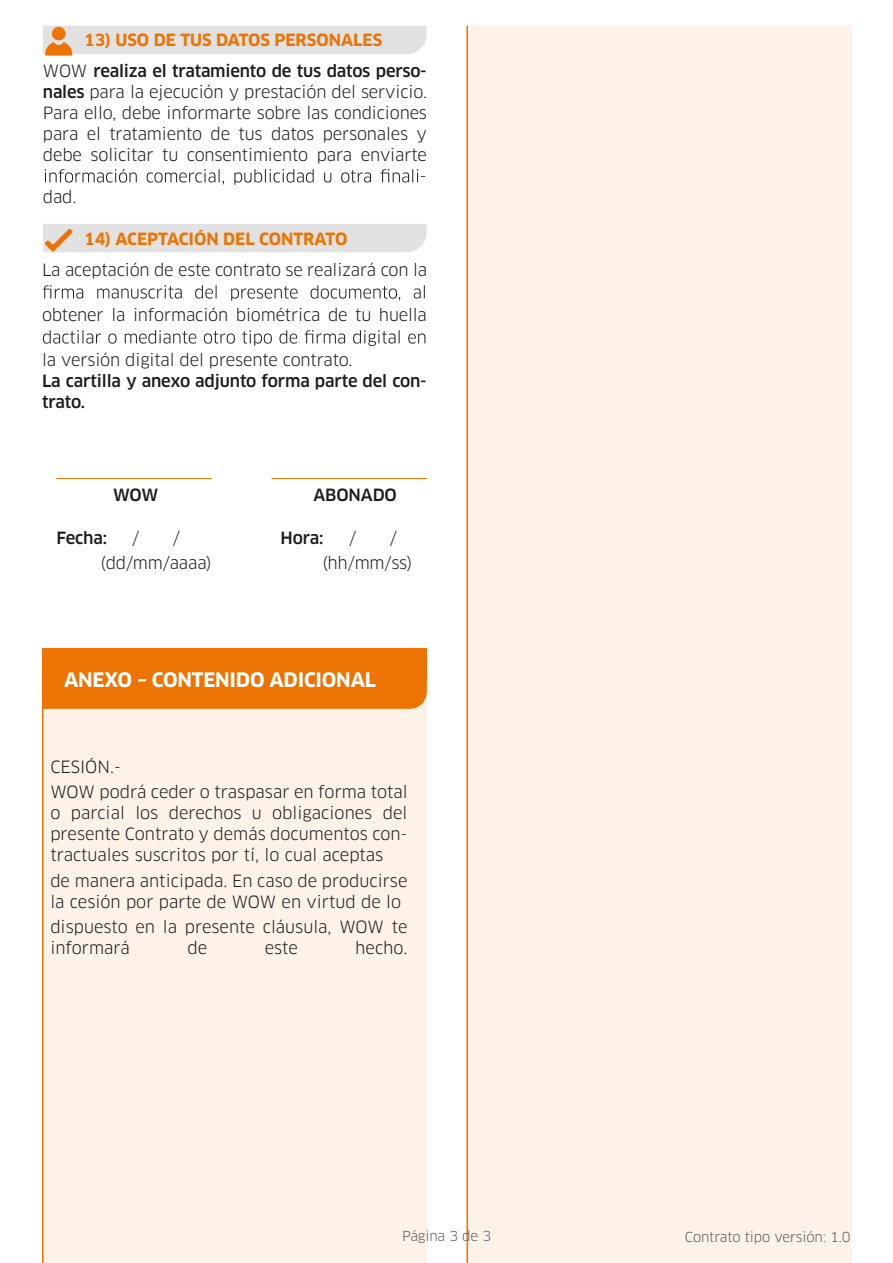
<style>
.page{position:relative;width:893px;height:1263px;background:#fff}
.page>*{position:absolute;margin:0;border:0;box-sizing:border-box;transform-origin:0 0}
.t1{font:700 19.5px "Clan Pro";letter-spacing:-.01em;color:#fff}
.t2{font:16.5px/21px "Clan Pro";letter-spacing:-.01em;color:#1d1d1b}
.t3{font:500 16.5px/21px "Clan Pro";letter-spacing:-.015em;color:#1d1d1b}
.t4{font:700 16.5px "Clan Pro";color:#ed7403}
.t5{font:13.5px "Clan Pro";letter-spacing:-.01em;color:#5f5e5e}
.s1{font-weight:400}
.s2{font-weight:500}
</style>
<div class="page">
<svg style="left:45px;top:169px;width:373px;height:16px"></svg>
<svg style="left:43px;top:26px;width:384px;height:30px;background:#e4dfdb"></svg>
<div style="left:43px;top:224px;width:384px;height:28px;background:#e2e2e2"></div>
<svg style="left:43px;top:285px;width:382px;height:16px"></svg>
<svg style="left:43px;top:330px;width:382px;height:16px"></svg>
<hr style="left:56px;top:478px;width:156px;height:1px;background:#ed7403">
<hr style="left:271px;top:478px;width:156px;height:1px;background:#ed7403">
<div style="left:43px;top:648px;width:384px;height:35px;background:#ed7403"></div>
<div style="left:43px;top:681px;width:384px;height:582px;background:#fef2e9"></div>
<div style="left:44px;top:681px;width:383px;height:28px;background:#ed7403"></div>
<hr style="left:42px;top:648px;width:2px;height:615px;background:#ed7403">
<div style="left:467px;top:26px;width:384px;height:1237px;background:#fef2e9"></div>
<hr style="left:466px;top:26px;width:2px;height:1237px;background:#ed7403">
<p class="t4" style="left:84px;top:30px;width:300px">13) USO DE TUS DATOS PERSONALES</p>
<p class="t3" style="left:43px;top:61px;width:385px"><span class="s1">WOW</span> realiza el tratamiento de tus datos perso-</p>
<p class="t2" style="left:43px;top:82px;width:386px"><span class="s2">nales</span> para la ejecución y prestación del servicio.</p>
<p class="t2" style="left:43px;top:103px;width:386px">Para ello, debe informarte sobre las condiciones</p>
<p class="t2" style="left:43px;top:124px;width:386px">para el tratamiento de tus datos personales y</p>
<p class="t2" style="left:43px;top:145px;width:386px">debe solicitar tu consentimiento para enviarte</p>
<p class="t2" style="left:420px;top:166px;width:8px">-</p>
<p class="t2" style="left:43px;top:187px;width:35px">dad.</p>
<p class="t4" style="left:84px;top:229px;width:265px">14) ACEPTACIÓN DEL CONTRATO</p>
<p class="t2" style="left:42px;top:259px;width:387px">La aceptación de este contrato se realizará con la</p>
<p class="t2" style="left:42px;top:304px;width:386px">obtener la información biométrica de tu huella</p>
<p class="t2" style="left:42px;top:349px;width:312px">la versión digital del presente contrato.</p>
<p class="t3" style="left:42px;top:370px;width:386px">La cartilla y anexo adjunto forma parte del con&shy;trato.</p>
<p class="t3" style="left:113px;top:485px;width:47px">WOW</p>
<p class="t3" style="left:314px;top:485px;width:85px">ABONADO</p>
<p class="t3" style="left:56px;top:528px;width:52px">Fecha:</p>
<p class="t2" style="left:132px;top:527px;width:9px">/</p>
<p class="t2" style="left:173px;top:527px;width:9px">/</p>
<p class="t3" style="left:280px;top:528px;width:44px">Hora:</p>
<p class="t2" style="left:349px;top:527px;width:9px">/</p>
<p class="t2" style="left:390px;top:527px;width:9px">/</p>
<p class="t2" style="left:101px;top:552px;width:113px">(dd/mm/aaaa)</p>
<p class="t2" style="left:322px;top:552px;width:92px">(hh/mm/ss)</p>
<p class="t1" style="left:64px;top:668px;width:313px">ANEXO – CONTENIDO ADICIONAL</p>
<p class="t2" style="left:50px;top:754px;width:359px;line-height:25.5px">CESIÓN.-<br>WOW podrá ceder o traspasar en forma total</p>
<p class="t2" style="left:50px;top:803px;width:358px;text-align:justify">o parcial los derechos u obligaciones del presente Contrato y demás documentos con&shy;tractuales suscritos por tí, lo cual aceptas</p>
<p class="t2" style="left:50px;top:870px;width:359px">de manera anticipada. En caso de producirse la cesión por parte de WOW en virtud de lo</p>
<p class="t2" style="left:50px;top:917px;width:359px">dispuesto en la presente cláusula, WOW te informará</p>
<p class="t2" style="left:187px;top:938px;width:21px">de</p>
<p class="t2" style="left:265px;top:938px;width:35px">este</p>
<p class="t2" style="left:355px;top:938px;width:54px">hecho.</p>
<p class="t5" style="left:402px;top:1228px;width:91px">Página 3 de 3</p>
<p class="t5" style="left:685px;top:1229px;width:167px">Contrato tipo versión: 1.0</p>
</div>
